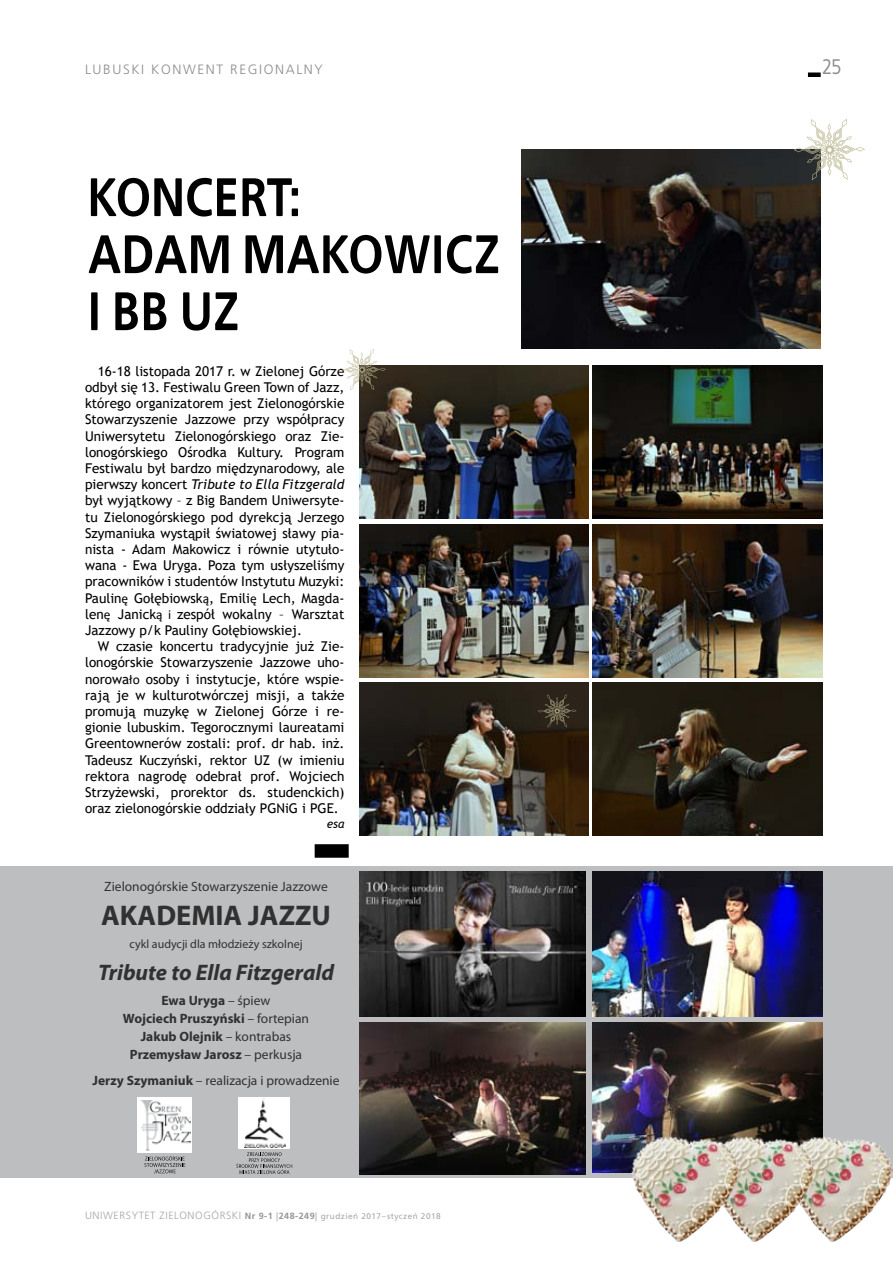
<style>
.page{position:relative;width:893px;height:1263px;background:#fff}
.page>*{position:absolute;margin:0;border:0;box-sizing:border-box;transform-origin:0 0}
.t1{font:700 54px/57px "EFN Bureau OT";color:#000}
.t2{font:700 28.5px "Myriad Pro";color:#313131}
.t3{font:italic 700 22.5px "Myriad Pro";color:#313131}
.t4{font:21px "EFN Bureau OT";color:#8a8c8e}
.t5{font:13.5px/16.2px "Trebuchet MS";color:#000;text-align:justify}
.t6{font:700 13.5px/18px "Myriad Pro";color:#313131;text-align:center}
.t7{font:13.5px "Myriad Pro";color:#313131}
.t8{font:300 13.5px "Frutiger LT Pro";color:#8a8c8e}
.t9{font:12px "Myriad Pro";color:#313131}
.t10{font:italic 12px "Trebuchet MS";color:#000}
.t11{font:300 10.5px "Frutiger LT Pro";letter-spacing:.055em;color:#a3a5a8}
.s1{font-style:italic}
.s2{font-family:"Calibri"}
.s3{font-weight:400}
.s4{font-weight:700}
.s5{font-weight:700;font-size:9px;color:#939597}
.s6{font-size:9px;color:#939597}
.s7{font-weight:400;font-size:8.25px;color:#a4a7a9}
</style>
<div class="page">
<div style="left:808px;top:72px;width:13px;height:5px;background:#000"></div>
<div style="left:0;top:866px;width:893px;height:312px;background:#bcbec0"></div>
<div style="left:315px;top:844px;width:34px;height:14px;background:#000"></div>
<img style="left:593px;top:872px;width:229px;height:144px">
<img style="left:593px;top:1022px;width:229px;height:151px">
<img style="left:359px;top:1022px;width:226px;height:152px">
<img style="left:359px;top:872px;width:226px;height:144px">
<img style="left:522px;top:150px;width:299px;height:199px">
<img style="left:593px;top:366px;width:229px;height:153px">
<img style="left:359px;top:524px;width:230px;height:153px">
<img style="left:359px;top:683px;width:230px;height:153px">
<img style="left:359px;top:366px;width:230px;height:153px">
<img style="left:593px;top:524px;width:229px;height:153px">
<img style="left:593px;top:683px;width:229px;height:153px">
<div style="left:239px;top:1097px;width:51px;height:52px;background:#fff"></div>
<img style="left:244px;top:1100px;width:42px;height:47px">
<svg style="left:236px;top:1152px;width:56px;height:22px"></svg>
<div style="left:138px;top:1098px;width:54px;height:55px;background:#fff"></div>
<img style="left:141px;top:1101px;width:50px;height:49px">
<svg style="left:144px;top:1156px;width:41px;height:17px"></svg>
<img style="left:814px;top:1133px;width:79px;height:109px">
<img style="left:739px;top:1133px;width:75px;height:109px">
<img style="left:631px;top:1133px;width:108px;height:109px">
<svg style="left:794px;top:119px;width:71px;height:61px"></svg>
<svg style="left:538px;top:694px;width:38px;height:33px"></svg>
<svg style="left:338px;top:349px;width:48px;height:41px"></svg>
<p class="t8" style="left:85px;top:61px;width:10px">LUBUSKI</p>
<p class="t8" style="left:151px;top:61px;width:12px">KONWENT</p>
<p class="t8" style="left:230px;top:61px;width:11px">REGIONALNY</p>
<h1 class="t1" style="left:88px;top:169px;width:414px">KONCERT:<br>ADAM MAKOWICZ<br>IBB UZ</h1>
<p class="t5" style="left:85px;top:363px;width:261px;text-indent:13px">16-18 listopada 2017 r. w Zielonej Górze odbył się 13. Festiwalu Green Town of Jazz, którego organizatorem jest Zielonogórskie Stowarzyszenie Jazzowe przy współpracy Uniwersytetu Zielonogórskiego oraz Zie&shy;lonogórskiego Ośrodka Kultury. Program Festiwalu był bardzo międzynarodowy, ale pierwszy koncert <span class="s1">Tribute to Ella Fitzgerald </span>był wyjątkowy – z Big Bandem Uniwersyte&shy;tu Zielonogórskiego pod dyrekcją Jerzego Szymaniuka wystąpił światowej sławy pia&shy;nista - Adam Makowicz i równie utytuło&shy;wana - Ewa Uryga. Poza tym usłyszeliśmy pracowników i studentów Instytutu Muzyki:<br>Paulin<span class="s2">ę</span> Gołębiowsk<span class="s2">ą</span>, Emili<span class="s2">ę</span> Lech, Magda&shy;len<span class="s2">ę</span> Janick<span class="s2">ą i</span> zespół wokalny – Warsztat Jazzowy p/k Pauliny Gołębiowskiej.</p>
<p class="t5" style="left:85px;top:638px;width:261px;text-indent:13px">W czasie koncertu tradycyjnie już Zie&shy;lonogórskie Stowarzyszenie Jazzowe uho&shy;norowa<span class="s2">ło</span> osoby i instytucje, które wspie&shy;rają je w kulturotwórczej misji, a także promują muzykę w Zielonej Górze i re&shy;gionie lubuskim. Tegorocznymi laureatami Greentownerów zostali: prof. dr hab. inż.<br>Tadeusz Kuczyński, rektor UZ (w imieniu rektora nagrodę odebrał prof. Wojciech Strzyżewski, prorektor ds. studenckich) oraz zielonogórskie oddziały PGNiG i PGE.</p>
<p class="t10" style="left:327px;top:816px;width:19px">esa</p>
<p class="t7" style="left:104px;top:878px;width:225px">Zielonogórskie Stowarzyszenie Jazzowe</p>
<h2 class="t2" style="left:101px;top:897px;width:231px">AKADEMIA JAZZU</h2>
<p class="t9" style="left:129px;top:937px;width:175px">cykl audycji dla młodzieży szkolnej</p>
<h3 class="t3" style="left:98px;top:957px;width:237px">Tribute to Ella Fitzgerald</h3>
<p class="t6" style="left:123px;top:991px;width:188px">Ewa Uryga <span class="s3">– śpiew<br></span>Wojciech Pruszyński <span class="s3">– fortepian<br></span>Jakub Olejnik <span class="s3">– kontrabas<br></span>Przemysław Jarosz <span class="s3">– perkusja</span></p>
<p class="t7" style="left:93px;top:1072px;width:248px"><span class="s4">Jerzy Szymaniuk</span> – realizacja i prowadzenie</p>
<p class="t11" style="left:85px;top:1209px;width:357px">UNIWERSYTET ZIELONOGÓRSKI <span class="s5">Nr 9-1</span> <span class="s6">|</span><span class="s5">248-249</span><span class="s6">|</span> <span class="s7">grudzień 2017–styczeń 2018</span></p>
<h3 class="t4" style="left:822px;top:55px;width:21px">25</h3>
</div>
